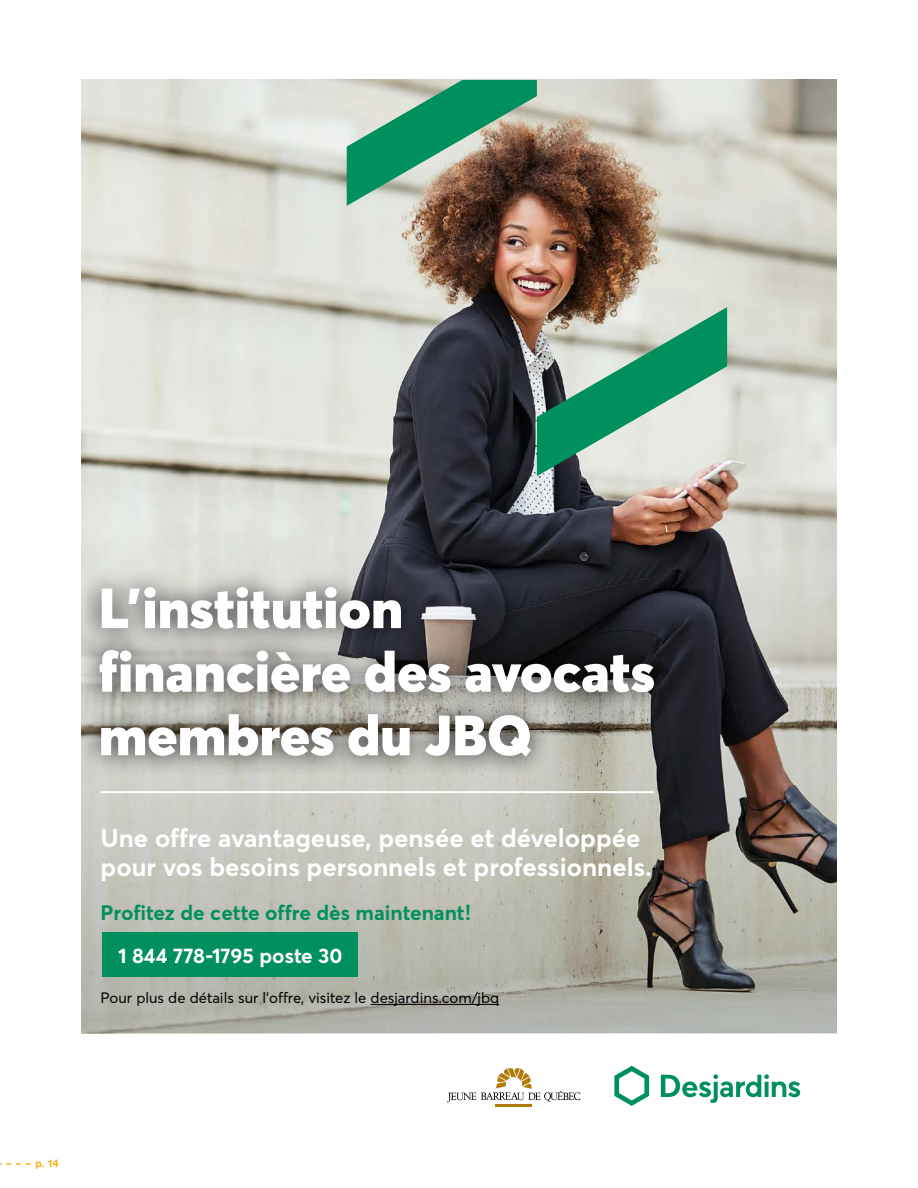
<style>
.page{position:relative;width:918px;height:1188px;background:#fff}
.page>*{position:absolute;margin:0;border:0;box-sizing:border-box;transform-origin:0 0}
.t1{font:900 55.8px/63.6px "Averta";color:#fff}
.t2{font:700 25.65px/28.5px "Averta";color:#fff}
.t3{font:700 20.7px "Averta";color:#00905e}
.t4{font:700 20.7px "Averta";color:#fff}
.t5{font:14.85px "Averta";color:#000}
.t6{font:700 10.5px "Helvetica Neue";color:#fcaf17}
</style>
<div class="page">
<svg style="left:0;top:1163px;width:30px;height:2px"></svg>
<img style="left:81px;top:80px;width:756px;height:954px">
<svg style="left:347px;top:80px;width:190px;height:126px;background:#649579"></svg>
<svg style="left:537px;top:307px;width:190px;height:169px;background:#86b8a2"></svg>
<svg style="left:81px;top:528px;width:756px;height:505px;background:#a09f98"></svg>
<div style="left:81px;top:566px;width:594px;height:211px;background:#000;opacity:.75"></div>
<hr style="left:371px;top:1004px;width:128px;height:1px;background:#000">
<hr style="left:101px;top:791px;width:553px;height:2px;background:#fff">
<svg style="left:614px;top:1066px;width:35px;height:40px"></svg>
<svg style="left:661px;top:1074px;width:139px;height:29px"></svg>
<div style="left:103px;top:933px;width:255px;height:44px;background:#00905e"></div>
<hr style="left:496px;top:1104px;width:36px;height:3px;background:#af7b0a">
<svg style="left:447px;top:1068px;width:133px;height:35px"></svg>
<h1 class="t1" style="left:99px;top:576px;width:558px">L'institution financière des avocats membres du JBQ</h1>
<p class="t2" style="left:101px;top:824px;width:553px">Une offre avantageuse, pensée et développée pour vos besoins personnels et professionnels.</p>
<p class="t3" style="left:101px;top:900px;width:372px">Profitez de cette offre dès maintenant !</p>
<p class="t4" style="left:118px;top:942px;width:226px">1 844 778-1795 poste 30</p>
<p class="t5" style="left:101px;top:989px;width:400px">Pour plus de détails sur l'offre, visitez le desjardins.com/jbq</p>
<p class="t6" style="left:36px;top:1155px;width:24px">p. 14</p>
</div>
